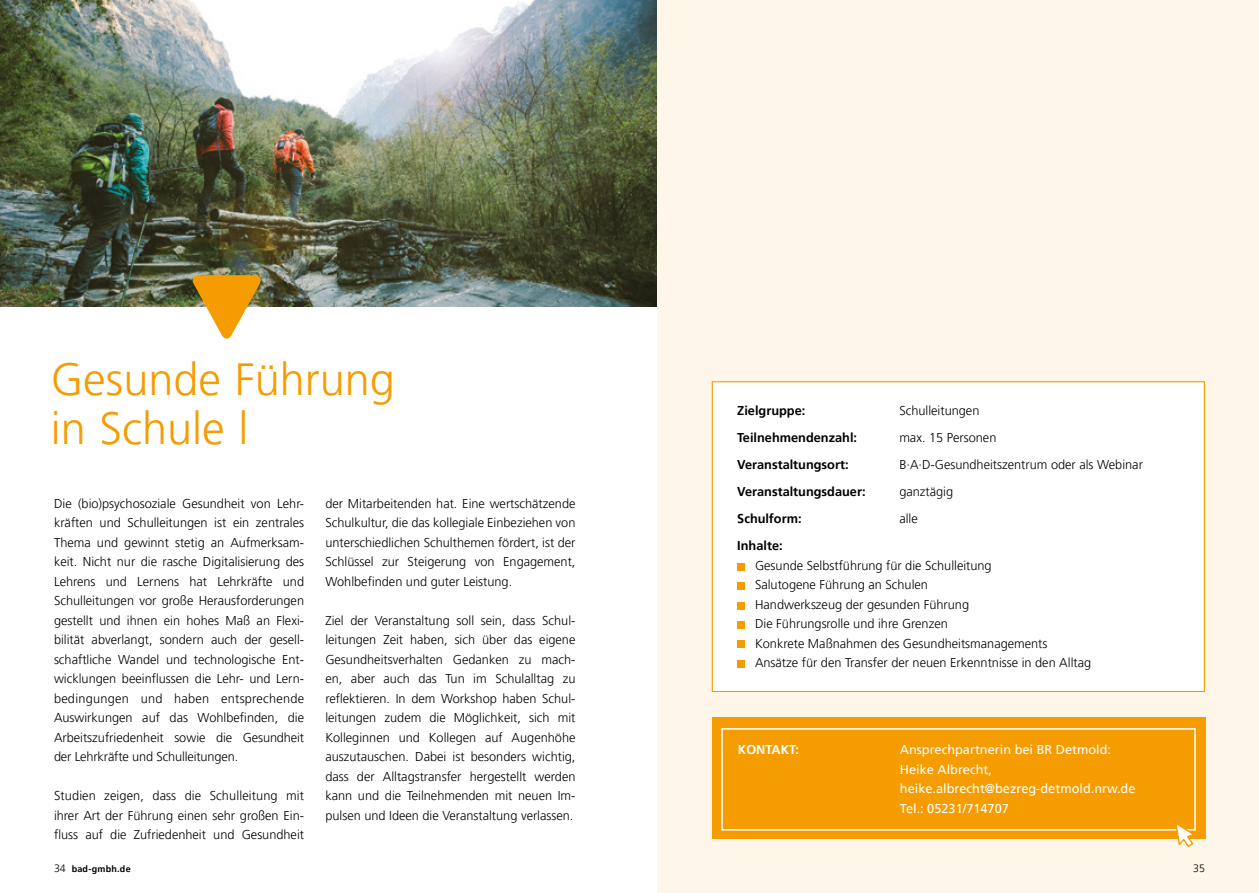
<style>
.page{position:relative;width:1259px;height:893px;background:#fff}
.page>*{position:absolute;margin:0;border:0;box-sizing:border-box;transform-origin:0 0}
.t1{font:300 45px/49.5px "Frutiger LT Pro";color:#f59c00}
.t2{font:300 12.75px/19.5px "Frutiger LT Pro";color:#000;text-align:justify}
.t3{font:12.75px/19.5px "Frutiger LT Pro";color:#fff}
.t4{font:700 12.75px "Frutiger LT Pro";color:#000}
.t5{font:700 12.75px "Frutiger LT Pro";color:#fff}
.t6{font:300 10.65px "Frutiger LT Pro";color:#000}
.t7{font:700 9px "Frutiger LT Pro";letter-spacing:.025em;color:#000}
.s1{font-weight:300;font-size:10.65px}
</style>
<div class="page">
<img style="left:0;top:0;width:658px;height:307px">
<svg style="left:191px;top:275px;width:71px;height:64px"></svg>
<div style="left:658px;top:0;width:601px;height:893px;background:#fff6ea"></div>
<div style="left:711px;top:717px;width:494px;height:122px;background:#f59c00"></div>
<div style="left:721px;top:728px;width:474px;height:103px;border:2px solid #fff"></div>
<svg style="left:1174px;top:821px;width:22px;height:26px"></svg>
<div style="left:711px;top:381px;width:494px;height:311px;background:#fff;border:1px solid #f59c00"></div>
<div style="left:737px;top:621px;width:7px;height:7px;background:#f59c00"></div>
<div style="left:737px;top:660px;width:7px;height:7px;background:#f59c00"></div>
<div style="left:737px;top:564px;width:7px;height:7px;background:#f59c00"></div>
<div style="left:737px;top:582px;width:7px;height:8px;background:#f59c00"></div>
<div style="left:737px;top:602px;width:7px;height:7px;background:#f59c00"></div>
<div style="left:737px;top:640px;width:7px;height:8px;background:#f59c00"></div>
<h1 class="t1" style="left:51px;top:355px;width:345px">Gesunde Führung in Schule l</h1>
<p class="t2" style="left:54px;top:494px;width:252px">Die (bio)psychosoziale Gesundheit von Lehr&shy;kräften und Schulleitungen ist ein zentrales Thema und gewinnt stetig an Aufmerksam&shy;keit. Nicht nur die rasche Digitalisierung des Lehrens und Lernens hat Lehrkräfte und Schulleitungen vor große Herausforderungen gestellt und ihnen ein hohes Maß an Flexi&shy;bilität abverlangt, sondern auch der gesell&shy;schaftliche Wandel und technologische Ent&shy;wicklungen beeinflussen die Lehr- und Lern&shy;bedingungen und haben entsprechende Auswirkungen auf das Wohlbefinden, die Arbeitszufriedenheit sowie die Gesundheit der Lehrkräfte und Schulleitungen.</p>
<p class="t2" style="left:54px;top:786px;width:252px">Studien zeigen, dass die Schulleitung mit ihrer Art der Führung einen sehr großen Ein&shy;fluss auf die Zufriedenheit und Gesundheit</p>
<p class="t7" style="left:54px;top:863px;width:78px"><span class="s1">34</span> bad-gmbh.de</p>
<p class="t2" style="left:325px;top:493px;width:252px">der Mitarbeitenden hat. Eine wertschätzende Schulkultur, die das kollegiale Einbeziehen von unterschiedlichen Schulthemen fördert, ist der Schlüssel zur Steigerung von Engagement, Wohlbefinden und guter Leistung.</p>
<p class="t2" style="left:325px;top:610px;width:252px">Ziel der Veranstaltung soll sein, dass Schul&shy;leitungen Zeit haben, sich über das eigene Gesundheitsverhalten Gedanken zu mach&shy;en, aber auch das Tun im Schulalltag zu reflektieren. In dem Workshop haben Schul&shy;leitungen zudem die Möglichkeit, sich mit Kolleginnen und Kollegen auf Augenhöhe auszutauschen. Dabei ist besonders wichtig, dass der Alltagstransfer hergestellt werden kann und die Teilnehmenden mit neuen Im&shy;pulsen und Ideen die Veranstaltung verlassen.</p>
<p class="t4" style="left:737px;top:403px;width:70px">Zielgruppe:</p>
<p class="t2" style="left:899px;top:401px;width:82px">Schulleitungen</p>
<p class="t4" style="left:737px;top:430px;width:121px">Teilnehmendenzahl:</p>
<p class="t2" style="left:899px;top:428px;width:99px">max. 15 Personen</p>
<p class="t4" style="left:737px;top:457px;width:113px">Veranstaltungsort:</p>
<p class="t2" style="left:899px;top:455px;width:245px">B∙A∙D-Gesundheitszentrum oder als Webinar</p>
<p class="t4" style="left:737px;top:484px;width:130px">Veranstaltungsdauer:</p>
<p class="t2" style="left:899px;top:482px;width:55px">ganztägig</p>
<p class="t4" style="left:737px;top:511px;width:66px">Schulform:</p>
<p class="t2" style="left:899px;top:509px;width:20px">alle</p>
<p class="t4" style="left:737px;top:538px;width:47px">Inhalte:</p>
<p class="t2" style="left:755px;top:556px;width:338px;text-align:left">Gesunde Selbstführung für die Schulleitung<br>Salutogene Führung an Schulen<br>Handwerkszeug der gesunden Führung<br>Die Führungsrolle und ihre Grenzen<br>Konkrete Maßnahmen des Gesundheitsmanagements Ansätze für den Transfer der neuen Erkenntnisse in den Alltag</p>
<p class="t5" style="left:738px;top:742px;width:63px">KONTAKT:</p>
<p class="t3" style="left:900px;top:740px;width:237px">Ansprechpartnerin bei BR Detmold:<br>Heike Albrecht, heike.albrecht@bezreg-detmold.nrw.de<br>Tel.: 05231/714707</p>
<p class="t6" style="left:1193px;top:862px;width:13px">35</p>
</div>
